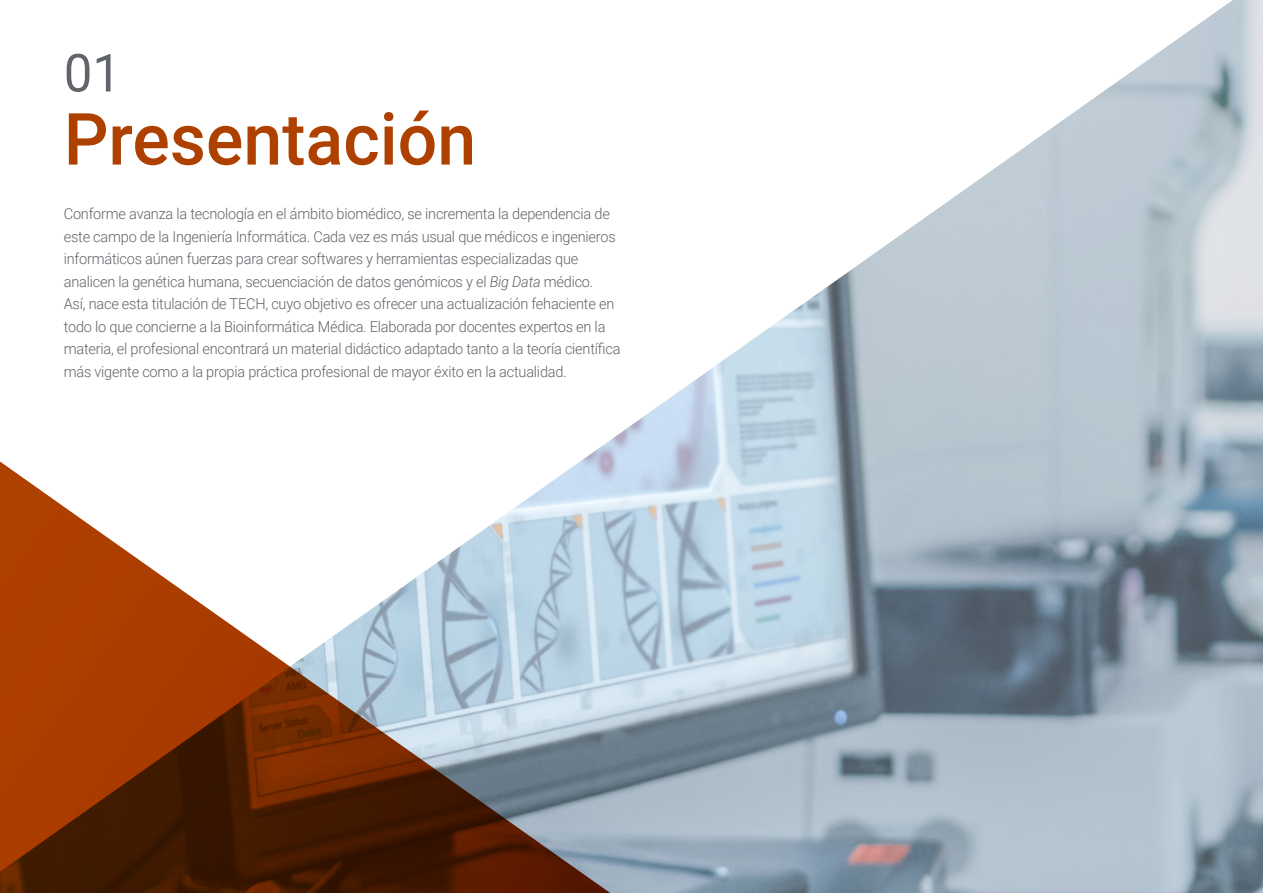
<style>
.page{position:relative;width:1263px;height:893px;background:#fff}
.page>*{position:absolute;margin:0;border:0;box-sizing:border-box;transform-origin:0 0}
.t1{font:500 72px "Roboto";color:#ae4000}
.t2{font:52.5px "Roboto";color:#61646a}
.t3{font:300 15px/22.5px "Roboto";letter-spacing:-.015em;color:#61646a}
.s1{font-style:italic}
</style>
<div class="page">
<img style="left:602px;top:0;width:661px;height:893px">
<svg style="left:0;top:446px;width:640px;height:447px"></svg>
<h2 class="t2" style="left:64px;top:36px;width:59px">01</h2>
<h1 class="t1" style="left:64px;top:89px;width:414px">Presentación</h1>
<p class="t3" style="left:64px;top:202px;width:558px">Conforme avanza la tecnología en el ámbito biomédico, se incrementa la dependencia de este campo de la Ingeniería Informática. Cada vez es más usual que médicos e ingenieros informáticos aúnen fuerzas para crear softwares y herramientas especializadas que analicen la genética humana, secuenciación de datos genómicos y el <span class="s1">Big Data</span> médico.<br>Así, nace esta titulación de TECH, cuyo objetivo es ofrecer una actualización fehaciente en todo lo que concierne a la Bioinformática Médica. Elaborada por docentes expertos en la materia, el profesional encontrará un material didáctico adaptado tanto a la teoría científica más vigente como a la propia práctica profesional de mayor éxito en la actualidad.</p>
</div>
